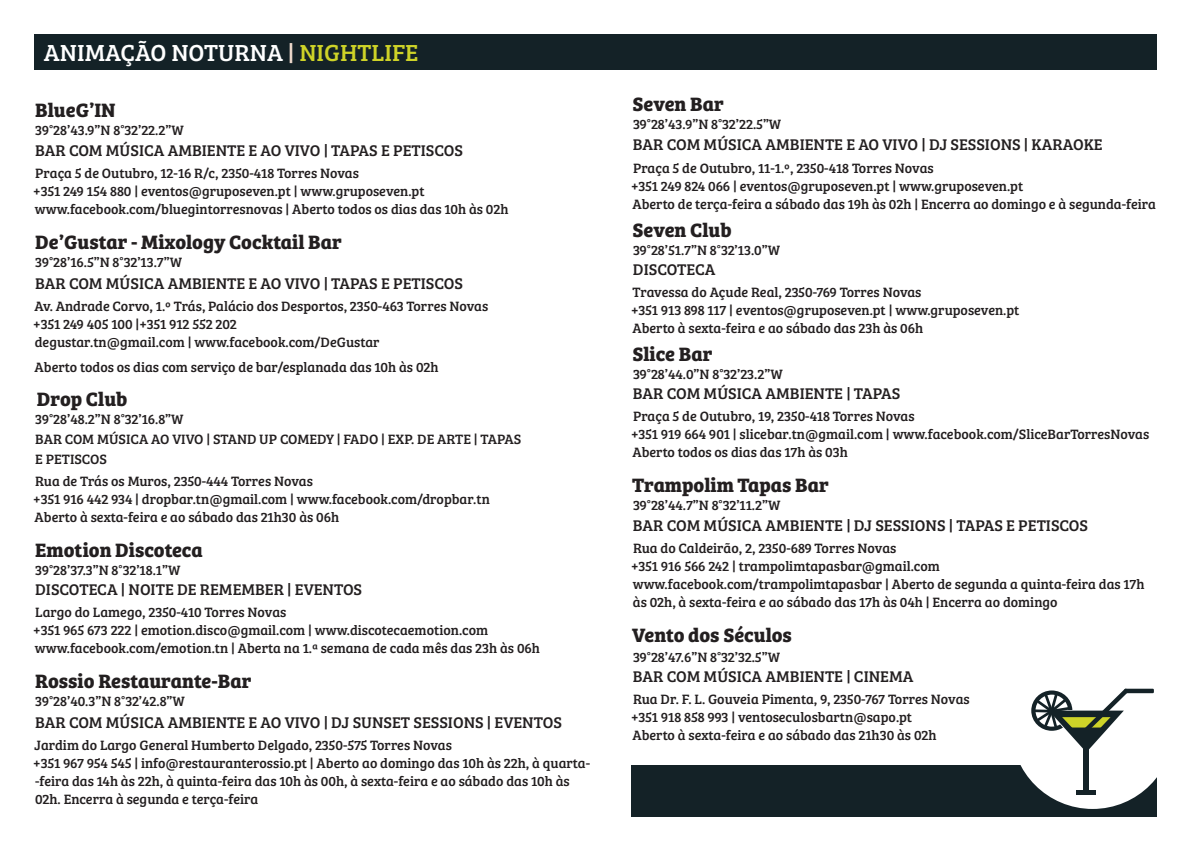
<style>
.page{position:relative;width:1191px;height:851px;background:#fff}
.page>*{position:absolute;margin:0;border:0;box-sizing:border-box;transform-origin:0 0}
.t1{font:24px "Bree Serif";color:#fff}
.t2{font:700 20px "Bree Serif";color:#231f20}
.t3{font:16px "Bree Serif";color:#231f20}
.t4{font:14px/18px "Bree Serif";color:#231f20}
.s1{color:#f0dbcd}
.s2{color:#ced328}
</style>
<div class="page">
<div style="left:34px;top:34px;width:1123px;height:36px;background:#142227"></div>
<div style="left:632px;top:765px;width:525px;height:51px;background:#142227"></div>
<div style="left:1011px;top:646px;width:162px;height:162px;background:#fff;border-radius:50%"></div>
<div style="left:1083px;top:743px;width:6px;height:47px;background:#142227"></div>
<hr style="left:1076px;top:790px;width:20px;height:4px;background:#142227">
<svg style="left:1031px;top:689px;width:97px;height:61px"></svg>
<div style="left:1124px;top:688px;width:29px;height:5px;background:#142227"></div>
<h1 class="t1" style="left:44px;top:35px;width:376px">ANIMAÇÃO NOTURNA <span class="s1">|</span> <span class="s2">NIGHTLIFE</span></h1>
<h2 class="t2" style="left:35px;top:94px;width:82px">BlueG’IN</h2>
<p class="t4" style="left:35px;top:120px;width:150px">39°28’43.9”N 8°32’22.2”W</p>
<p class="t3" style="left:35px;top:139px;width:429px">BAR COM MÚSICA AMBIENTE E AO VIVO | TAPAS E PETISCOS</p>
<p class="t4" style="left:33px;top:163px;width:477px">Praça 5 de Outubro, 12-16 R/c, 2350-418 Torres Novas<br>+351 249 154 880 | eventos@gruposeven.pt | www.gruposeven.pt www.facebook.com/bluegintorresnovas | Aberto todos os dias das 10h às 02h</p>
<h2 class="t2" style="left:35px;top:226px;width:308px">De’Gustar - Mixology Cocktail Bar</h2>
<p class="t4" style="left:35px;top:252px;width:148px">39°28’16.5”N 8°32’13.7”W</p>
<p class="t3" style="left:35px;top:271px;width:429px">BAR COM MÚSICA AMBIENTE E AO VIVO | TAPAS E PETISCOS</p>
<p class="t4" style="left:33px;top:296px;width:456px">Av. Andrade Corvo, 1.º Trás, Palácio dos Desportos, 2350-463 Torres Novas +351 249 405 100 |+351 912 552 202<br>degustar.tn@gmail.com | www.facebook.com/DeGustar</p>
<p class="t4" style="left:35px;top:357px;width:405px">Aberto todos os dias com serviço de bar/esplanada das 10h às 02h</p>
<h2 class="t2" style="left:37px;top:384px;width:92px">Drop Club</h2>
<p class="t4" style="left:35px;top:408px;width:487px;line-height:20px">39°28’48.2”N 8°32’16.8”W<br>BAR COM MÚSICA AO VIVO | STAND UP COMEDY | FADO | EXP. DE ARTE | TAPAS<br>E PETISCOS</p>
<p class="t4" style="left:33px;top:471px;width:458px">Rua de Trás os Muros, 2350-444 Torres Novas<br>+351 916 442 934 | dropbar.tn@gmail.com | www.facebook.com/dropbar.tn<br>Aberto à sexta-feira e ao sábado das 21h30 às 06h</p>
<h2 class="t2" style="left:35px;top:534px;width:169px">Emotion Discoteca</h2>
<p class="t4" style="left:35px;top:560px;width:147px">39°28’37.3”N 8°32’18.1”W</p>
<p class="t3" style="left:35px;top:577px;width:328px">DISCOTECA | NOITE DE REMEMBER | EVENTOS</p>
<p class="t4" style="left:33px;top:602px;width:508px">Largo do Lamego, 2350-410 Torres Novas<br>+351 965 673 222 | emotion.disco@gmail.com | www.discotecaemotion.com www.facebook.com/emotion.tn | Aberta na 1.ª semana de cada mês das 23h às 06h</p>
<h2 class="t2" style="left:35px;top:665px;width:218px">Rossio Restaurante-Bar</h2>
<p class="t4" style="left:35px;top:691px;width:151px">39°28’40.3”N 8°32’42.8”W</p>
<p class="t3" style="left:35px;top:710px;width:528px">BAR COM MÚSICA AMBIENTE E AO VIVO | DJ SUNSET SESSIONS | EVENTOS</p>
<p class="t4" style="left:33px;top:735px;width:558px">Jardim do Largo General Humberto Delgado, 2350-575 Torres Novas<br>+351 967 954 545 | info@restauranterossio.pt | Aberto ao domingo das 10h às 22h, à quarta--feira das 14h às 22h, à quinta-feira das 10h às 00h, à sexta-feira e ao sábado das 10h às 02h. Encerra à segunda e terça-feira</p>
<h2 class="t2" style="left:632px;top:88px;width:93px">Seven Bar</h2>
<p class="t4" style="left:633px;top:114px;width:150px">39°28’43.9”N 8°32’22.5”W</p>
<p class="t3" style="left:633px;top:133px;width:471px">BAR COM MÚSICA AMBIENTE E AO VIVO | DJ SESSIONS | KARAOKE</p>
<p class="t4" style="left:631px;top:158px;width:526px">Praça 5 de Outubro, 11-1.º, 2350-418 Torres Novas<br>+351 249 824 066 | eventos@gruposeven.pt | www.gruposeven.pt<br>Aberto de terça-feira a sábado das 19h às 02h | Encerra ao domingo e à segunda-feira</p>
<h2 class="t2" style="left:632px;top:214px;width:101px">Seven Club</h2>
<p class="t4" style="left:633px;top:240px;width:148px">39°28’51.7”N 8°32’13.0”W</p>
<p class="t3" style="left:633px;top:257px;width:84px">DISCOTECA</p>
<p class="t4" style="left:631px;top:282px;width:390px">Travessa do Açude Real, 2350-769 Torres Novas<br>+351 913 898 117 | eventos@gruposeven.pt | www.gruposeven.pt<br>Aberto à sexta-feira e ao sábado das 23h às 06h</p>
<h2 class="t2" style="left:632px;top:338px;width:81px">Slice Bar</h2>
<p class="t4" style="left:633px;top:364px;width:151px">39°28’44.0”N 8°32’23.2”W</p>
<p class="t3" style="left:633px;top:381px;width:269px">BAR COM MÚSICA AMBIENTE | TAPAS</p>
<p class="t4" style="left:631px;top:406px;width:520px">Praça 5 de Outubro, 19, 2350-418 Torres Novas<br>+351 919 664 901 | slicebar.tn@gmail.com | www.facebook.com/SliceBarTorresNovas<br>Aberto todos os dias das 17h às 03h</p>
<h2 class="t2" style="left:632px;top:469px;width:198px">Trampolim Tapas Bar</h2>
<p class="t4" style="left:633px;top:495px;width:149px">39°28’44.7”N 8°32’11.2”W</p>
<p class="t3" style="left:633px;top:513px;width:457px">BAR COM MÚSICA AMBIENTE | DJ SESSIONS | TAPAS E PETISCOS</p>
<p class="t4" style="left:631px;top:538px;width:515px">Rua do Caldeirão, 2, 2350-689 Torres Novas<br>+351 916 566 242 | trampolimtapasbar@gmail.com www.facebook.com/trampolimtapasbar | Aberto de segunda a quinta-feira das 17h às 02h, à sexta-feira e ao sábado das 17h às 04h | Encerra ao domingo</p>
<h2 class="t2" style="left:632px;top:619px;width:161px">Vento dos Séculos</h2>
<p class="t4" style="left:633px;top:647px;width:148px">39°28’47.6”N 8°32’32.5”W</p>
<p class="t3" style="left:633px;top:664px;width:282px">BAR COM MÚSICA AMBIENTE | CINEMA</p>
<p class="t4" style="left:631px;top:689px;width:340px">Rua Dr. F. L. Gouveia Pimenta, 9, 2350-767 Torres Novas +351 918 858 993 | ventoseculosbartn@sapo.pt<br>Aberto à sexta-feira e ao sábado das 21h30 às 02h</p>
</div>
